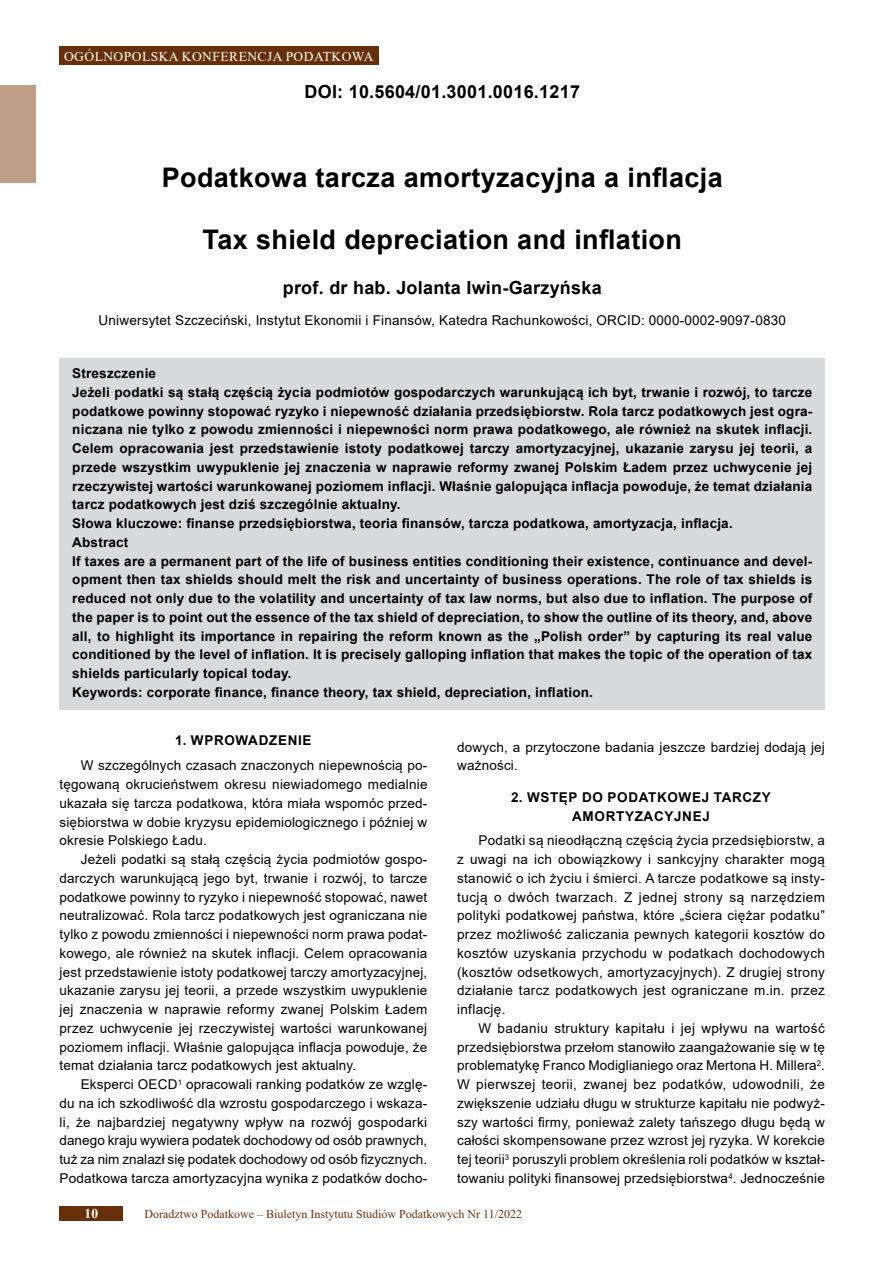
<style>
.page{position:relative;width:893px;height:1263px;background:#fff}
.page>*{position:absolute;margin:0;border:0;box-sizing:border-box;transform-origin:0 0}
.tytul{font:700 27px "Arial";letter-spacing:.015em;color:#000}
.autor1{font:700 18px "Arial";letter-spacing:.015em;color:#000}
.doi{font:700 18px "Arial";letter-spacing:.015em;color:#000}
.tekst{font:13.5px/18.8px "Arial";letter-spacing:.015em;color:#000;text-align:justify}
.lead{font:700 13.5px/18.8px "Arial";letter-spacing:.015em;color:#000;text-align:justify}
.inf_o_autorze{font:13.5px "Arial";letter-spacing:.015em;color:#000}
.Srodtytul{font:700 13.5px/18.8px "Arial";letter-spacing:.05em;color:#000;text-align:center}
.t1{font:13.5px "Times New Roman";letter-spacing:.035em;color:#fff}
.t2{font:700 13.5px "Times New Roman";color:#fff}
.t3{font:12px "Times New Roman";color:#683008}
</style>
<div class="page">
<div style="left:60px;top:358px;width:765px;height:34px;background:#d8dadc"></div>
<div style="left:60px;top:376px;width:765px;height:147px;background:#d8dadc"></div>
<div style="left:60px;top:508px;width:765px;height:34px;background:#d8dadc"></div>
<div style="left:60px;top:526px;width:765px;height:34px;background:#d8dadc"></div>
<div style="left:60px;top:545px;width:765px;height:147px;background:#d8dadc"></div>
<div style="left:60px;top:676px;width:765px;height:34px;background:#d8dadc"></div>
<div style="left:60px;top:46px;width:319px;height:19px;background:#683008"></div>
<div style="left:60px;top:1205px;width:63px;height:15px;background:#683008"></div>
<div style="left:0;top:85px;width:36px;height:98px;background:#be9f85"></div>
<p class="t1" style="left:64px;top:47px;width:311px">OGÓLNOPOLSKA KONFERENCJA PODATKOWA</p>
<p class="doi" style="left:304px;top:79px;width:277px">DOI: 10.5604/01.3001.0016.1217</p>
<p class="tytul" style="left:162px;top:159px;width:562px">Podatkowa tarcza amortyzacyjna a inflacja</p>
<p class="tytul" style="left:203px;top:220px;width:481px">Tax shield depreciation and inflation</p>
<p class="autor1" style="left:283px;top:275px;width:320px">prof. dr hab. Jolanta Iwin-Garzyńska</p>
<p class="inf_o_autorze" style="left:99px;top:311px;width:689px">Uniwersytet Szczeciński, Instytut Ekonomii i Finansów, Katedra Rachunkowości, ORCID: 0000-0002-9097-0830</p>
<p class="lead" style="left:72px;top:364px;width:85px">Streszczenie</p>
<p class="lead" style="left:72px;top:383px;width:742px">Jeżeli podatki są stałą częścią życia podmiotów gospodarczych warunkującą ich byt, trwanie i rozwój, to tarcze podatkowe powinny stopować ryzyko i niepewność działania przedsiębiorstw. Rola tarcz podatkowych jest ogra&shy;niczana nie tylko z powodu zmienności i niepewności norm prawa podatkowego, ale również na skutek inflacji.<br>Celem opracowania jest przedstawienie istoty podatkowej tarczy amortyzacyjnej, ukazanie zarysu jej teorii, a przede wszystkim uwypuklenie jej znaczenia w naprawie reformy zwanej Polskim Ładem przez uchwycenie jej rzeczywistej wartości warunkowanej poziomem inflacji. Właśnie galopująca inflacja powoduje, że temat działania tarcz podatkowych jest dziś szczególnie aktualny.</p>
<p class="lead" style="left:72px;top:514px;width:662px">Słowa kluczowe: finanse przedsiębiorstwa, teoria finansów, tarcza podatkowa, amortyzacja, inflacja.</p>
<p class="lead" style="left:72px;top:533px;width:58px">Abstract</p>
<p class="lead" style="left:72px;top:552px;width:742px">If taxes are a permanent part of the life of business entities conditioning their existence, continuance and devel&shy;opment then tax shields should melt the risk and uncertainty of business operations. The role of tax shields is reduced not only due to the volatility and uncertainty of tax law norms, but also due to inflation. The purpose of the paper is to point out the essence of the tax shield of depreciation, to show the outline of its theory, and, above all, to highlight its importance in repairing the reform known as the „Polish order” by capturing its real value conditioned by the level of inflation. It is precisely galloping inflation that makes the topic of the operation of tax shields particularly topical today.</p>
<p class="lead" style="left:72px;top:683px;width:522px">Keywords: corporate finance, finance theory, tax shield, depreciation, inflation.</p>
<p class="Srodtytul" style="left:175px;top:731px;width:138px">1. WPROWADZENIE</p>
<p class="tekst" style="left:60px;top:756px;width:369px;text-indent:21px">W szczególnych czasach znaczonych niepewnością po&shy;tęgowaną okrucieństwem okresu niewiadomego medialnie ukazała się tarcza podatkowa, która miała wspomóc przed&shy;siębiorstwa w dobie kryzysu epidemiologicznego i później w okresie Polskiego Ładu.</p>
<p class="tekst" style="left:60px;top:850px;width:369px;text-indent:21px">Jeżeli podatki są stałą częścią życia podmiotów gospo&shy;darczych warunkującą jego byt, trwanie i rozwój, to tarcze podatkowe powinny to ryzyko i niepewność stopować, nawet neutralizować. Rola tarcz podatkowych jest ograniczana nie tylko z powodu zmienności i niepewności norm prawa podat&shy;kowego, ale również na skutek inflacji. Celem opracowania jest przedstawienie istoty podatkowej tarczy amortyzacyjnej, ukazanie zarysu jej teorii, a przede wszystkim uwypuklenie jej znaczenia w naprawie reformy zwanej Polskim Ładem przez uchwycenie jej rzeczywistej wartości warunkowanej poziomem inflacji. Właśnie galopująca inflacja powoduje, że temat działania tarcz podatkowych jest aktualny.</p>
<p class="tekst" style="left:60px;top:1075px;width:369px;text-indent:21px">Eksperci OECD<sup>1</sup> opracowali ranking podatków ze wzglę&shy;du na ich szkodliwość dla wzrostu gospodarczego i wskaza&shy;li, że najbardziej negatywny wpływ na rozwój gospodarki danego kraju wywiera podatek dochodowy od osób prawnych, tuż za nim znalazł się podatek dochodowy od osób fizycznych.<br>Podatkowa tarcza amortyzacyjna wynika z podatków docho-</p>
<p class="tekst" style="left:457px;top:737px;width:369px">dowych, a przytoczone badania jeszcze bardziej dodają jej ważności.</p>
<p class="Srodtytul" style="left:511px;top:788px;width:261px">2. WSTĘP DO PODATKOWEJ TARCZY<br>AMORTYZACYJNEJ</p>
<p class="tekst" style="left:457px;top:831px;width:369px;text-indent:21px">Podatki są nieodłączną częścią życia przedsiębiorstw, a z uwagi na ich obowiązkowy i sankcyjny charakter mogą stanowić o ich życiu i śmierci. A tarcze podatkowe są insty&shy;tucją o dwóch twarzach. Z jednej strony są narzędziem polityki podatkowej państwa, które „ściera ciężar podatku” przez możliwość zaliczania pewnych kategorii kosztów do kosztów uzyskania przychodu w podatkach dochodowych (kosztów odsetkowych, amortyzacyjnych). Z drugiej strony działanie tarcz podatkowych jest ograniczane m.in. przez inflację.</p>
<p class="tekst" style="left:457px;top:1019px;width:369px;text-indent:21px">W badaniu struktury kapitału i jej wpływu na wartość przedsiębiorstwa przełom stanowiło zaangażowanie się w tę problematykę Franco Modiglianiego oraz Mertona H. Millera<sup>2</sup>.<br>W pierwszej teorii, zwanej bez podatków, udowodnili, że zwiększenie udziału długu w strukturze kapitału nie podwyż&shy;szy wartości firmy, ponieważ zalety tańszego długu będą w całości skompensowane przez wzrost jej ryzyka. W korekcie tej teorii<sup>3</sup> poruszyli problem określenia roli podatków w kształ&shy;towaniu polityki finansowej przedsiębiorstwa<sup>4</sup>. Jednocześnie</p>
<p class="t2" style="left:85px;top:1204px;width:15px">10</p>
<p class="t3" style="left:145px;top:1205px;width:379px">Doradztwo Podatkowe – Biuletyn Instytutu Studiów Podatkowych Nr 11/2022</p>
</div>
